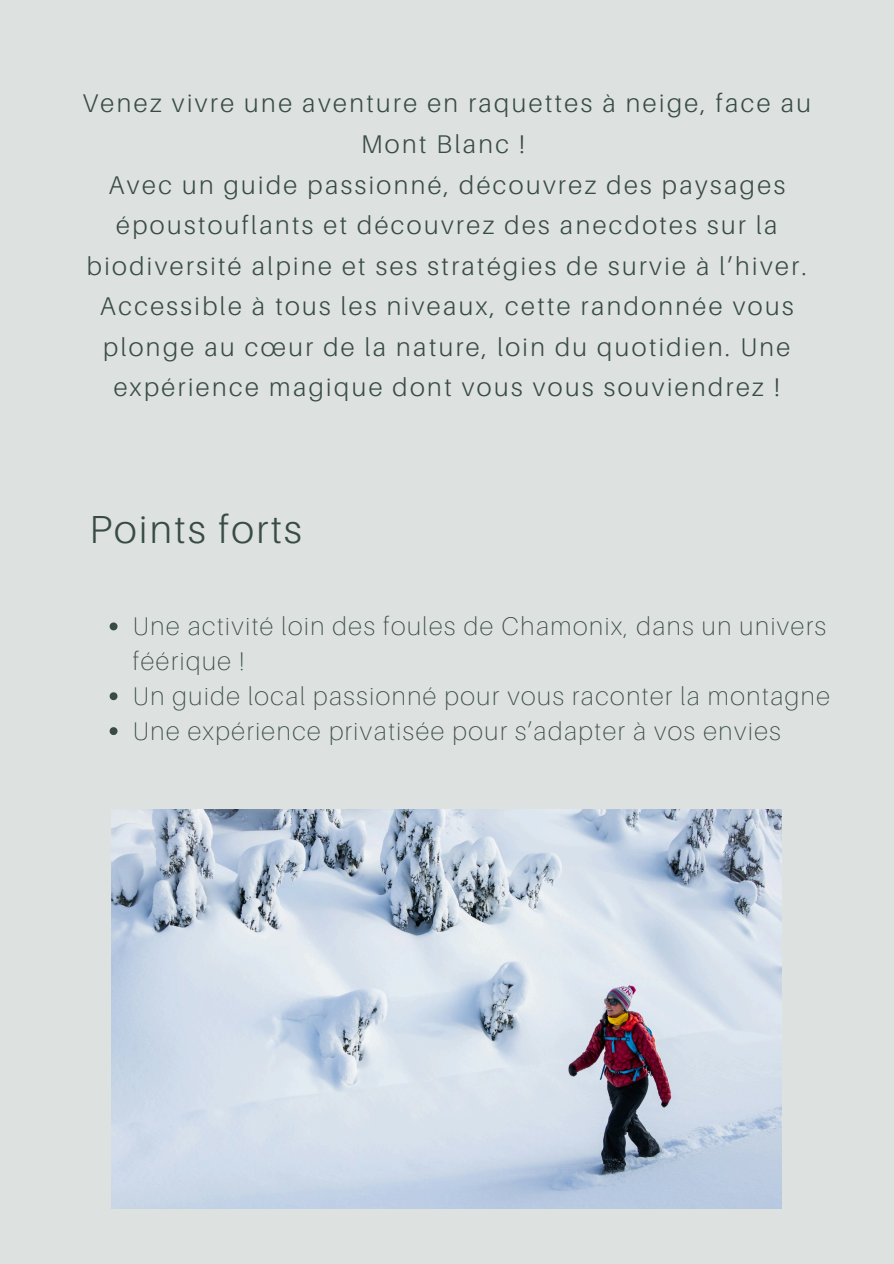
<style>
.page{position:relative;width:894px;height:1264px;background:#fff}
.page>*{position:absolute;margin:0;border:0;box-sizing:border-box;transform-origin:0 0}
.t1{font:300 39.15px "Aileron";letter-spacing:.065em;color:#384b44}
.t2{font:300 25.65px/40.5px "Aileron";letter-spacing:.095em;color:#384b44;text-align:center}
.t3{font:100 25.65px/34.8px "Aileron";letter-spacing:.065em;color:#384b44}
</style>
<div class="page">
<div style="left:0;top:0;width:893px;height:1263px;background:#dde1e0"></div>
<svg style="left:110px;top:622px;width:7px;height:8px"></svg>
<svg style="left:110px;top:692px;width:7px;height:8px"></svg>
<svg style="left:110px;top:727px;width:7px;height:8px"></svg>
<img style="left:112px;top:810px;width:669px;height:398px">
<p class="t2" style="left:82px;top:83px;width:729px">Venez vivre une aventure en raquettes à neige, face au<br>Mont Blanc !</p>
<p class="t2" style="left:87px;top:164px;width:721px">Avec un guide passionné, découvrez des paysages époustouflants et découvrez des anecdotes sur la biodiversité alpine et ses stratégies de survie à l’hiver.<br>Accessible à tous les niveaux, cette randonnée vous plonge au cœur de la nature, loin du quotidien. Une expérience magique dont vous vous souviendrez !</p>
<p class="t1" style="left:89px;top:504px;width:214px">Points forts</p>
<p class="t3" style="left:133px;top:608px;width:694px">Une activité loin des foules de Chamonix, dans un univers féérique !</p>
<h1 class="t3" style="left:133px;top:677px;width:698px">Un guide local passionné pour vous raconter la montagne</h1>
<p class="t3" style="left:133px;top:712px;width:649px">Une expérience privatisée pour s’adapter à vos envies</p>
</div>
